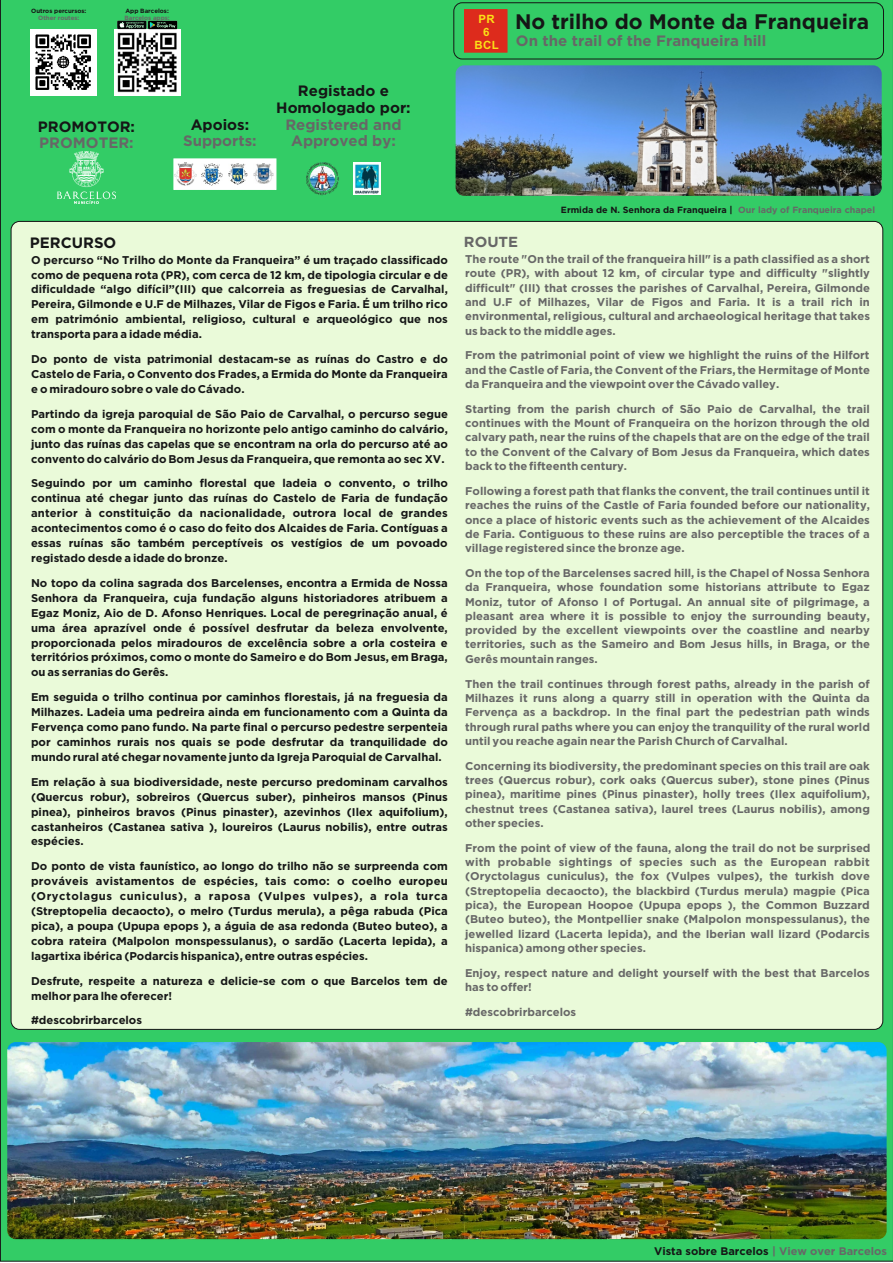
<style>
.page{position:relative;width:893px;height:1263px;background:#fff}
.page>*{position:absolute;margin:0;border:0;box-sizing:border-box;transform-origin:0 0}
.t1{font:700 21px "Gotham";color:#151616}
.t2{font:700 15px/16.5px "Gotham";color:#676767;text-align:center}
.t3{font:700 15px/16.5px "Gotham";color:#151616;text-align:center}
.t4{font:700 14.55px "Gotham";color:#676767}
.t5{font:700 11.4px/12.8px "Arial";color:#fbe116;text-align:center}
.t6{font:700 11.25px/14.2px "Gotham";color:#676767;text-align:justify}
.t7{font:700 11.25px/14.9px "Gotham";color:#151616;text-align:justify}
.t8{font:700 10.95px "Gotham";color:#151616}
.t9{font:700 9px "Gotham";color:#151616}
.t10{font:700 6.15px "Gotham";color:#151616}
.t11{font:700 6.15px "Gotham";color:#676767}
.s1{color:#676767}
</style>
<div class="page">
<div style="left:0;top:0;width:893px;height:1262px;background:#3c6"></div>
<img style="left:300px;top:162px;width:42px;height:33px">
<img style="left:354px;top:162px;width:27px;height:33px">
<div style="left:11px;top:221px;width:872px;height:809px;background:#eafad9;border:1px solid #151616;border-radius:9px"></div>
<div style="left:464px;top:9px;width:44px;height:44px;background:#dd2b1c"></div>
<div style="left:453px;top:2px;width:431px;height:57px;border:1px solid #151616;border-radius:8px"></div>
<img style="left:114px;top:30px;width:66px;height:65px">
<svg style="left:117px;top:20px;width:60px;height:9px"></svg>
<img style="left:30px;top:30px;width:66px;height:65px">
<img style="left:57px;top:152px;width:59px;height:51px">
<img style="left:7px;top:1042px;width:880px;height:197px;border-radius:9px">
<svg style="left:173px;top:158px;width:104px;height:32px"></svg>
<img style="left:174px;top:163px;width:22px;height:23px">
<img style="left:202px;top:163px;width:21px;height:22px">
<img style="left:228px;top:164px;width:20px;height:20px">
<img style="left:254px;top:164px;width:20px;height:20px">
<img style="left:456px;top:65px;width:426px;height:131px;border-radius:9px">
<p class="t10" style="left:31px;top:9px;width:57px">Outros percursos:</p>
<p class="t11" style="left:38px;top:15px;width:43px">Other routes:</p>
<p class="t10" style="left:125px;top:8px;width:45px">App Barcelos:</p>
<p class="t11" style="left:124px;top:15px;width:47px">Barcelos apps:</p>
<p class="t5" style="left:474px;top:14px;width:26px">PR<br>6<br>BCL</p>
<h1 class="t1" style="left:515px;top:13px;width:356px">No trilho do Monte da Franqueira</h1>
<h2 class="t2" style="left:516px;top:34px;width:252px">On the trail of the Franqueira hill</h2>
<h2 class="t3" style="left:38px;top:119px;width:99px">PROMOTOR:</h2>
<h2 class="t2" style="left:39px;top:136px;width:96px">PROMOTER:</h2>
<h2 class="t3" style="left:191px;top:117px;width:60px">Apoios:</h2>
<h2 class="t2" style="left:183px;top:134px;width:75px">Supports:</h2>
<h2 class="t3" style="left:276px;top:84px;width:136px">Registado e<br>Homologado por:</h2>
<h2 class="t2" style="left:285px;top:117px;width:118px">Registered and<br>Approved by:</h2>
<p class="t9" style="left:561px;top:206px;width:316px">Ermida de N. Senhora da Franqueira | <span class="s1">Our lady of Franqueira chapel</span></p>
<h2 class="t3" style="left:30px;top:235px;width:88px">PERCURSO</h2>
<p class="t4" style="left:464px;top:237px;width:56px">ROUTE</p>
<p class="t7" style="left:31px;top:253px;width:418px">O percurso “No Trilho do Monte da Franqueira” é um traçado classificado como de pequena rota (PR), com cerca de 12 km, de tipologia circular e de dificuldade “algo difícil”(III) que calcorreia as freguesias de Carvalhal, Pereira, Gilmonde e U.F de Milhazes, Vilar de Figos e Faria. É um trilho rico em património ambiental, religioso, cultural e arqueológico que nos transporta para a idade média.</p>
<p class="t7" style="left:31px;top:352px;width:418px">Do ponto de vista patrimonial destacam-se as ruínas do Castro e do Castelo de Faria, o Convento dos Frades, a Ermida do Monte da Franqueira e o miradouro sobre o vale do Cávado.</p>
<p class="t7" style="left:31px;top:407px;width:418px">Partindo da igreja paroquial de São Paio de Carvalhal, o percurso segue com o monte da Franqueira no horizonte pelo antigo caminho do calvário, junto das ruínas das capelas que se encontram na orla do percurso até ao convento do calvário do Bom Jesus da Franqueira, que remonta ao sec XV.</p>
<p class="t7" style="left:31px;top:477px;width:418px">Seguindo por um caminho florestal que ladeia o convento, o trilho continua até chegar junto das ruínas do Castelo de Faria de fundação anterior à constituição da nacionalidade, outrora local de grandes acontecimentos como é o caso do feito dos Alcaides de Faria. Contíguas a essas ruínas são também perceptíveis os vestígios de um povoado registado desde a idade do bronze.</p>
<p class="t7" style="left:31px;top:576px;width:418px">No topo da colina sagrada dos Barcelenses, encontra a Ermida de Nossa Senhora da Franqueira, cuja fundação alguns historiadores atribuem a Egaz Moniz, Aio de D. Afonso Henriques. Local de peregrinação anual, é uma área aprazível onde é possível desfrutar da beleza envolvente, proporcionada pelos miradouros de excelência sobre a orla costeira e territórios próximos, como o monte do Sameiro e do Bom Jesus, em Braga, ou as serranias do Gerês.</p>
<p class="t7" style="left:31px;top:690px;width:418px">Em seguida o trilho continua por caminhos florestais, já na freguesia da Milhazes. Ladeia uma pedreira ainda em funcionamento com a Quinta da Fervença como pano fundo. Na parte final o percurso pedestre serpenteia por caminhos rurais nos quais se pode desfrutar da tranquilidade do mundo rural até chegar novamente junto da Igreja Paroquial de Carvalhal.</p>
<p class="t7" style="left:31px;top:775px;width:418px">Em relação à sua biodiversidade, neste percurso predominam carvalhos (Quercus robur), sobreiros (Quercus suber), pinheiros mansos (Pinus pinea), pinheiros bravos (Pinus pinaster), azevinhos (Ilex aquifolium), castanheiros (Castanea sativa ), loureiros (Laurus nobilis), entre outras espécies.</p>
<p class="t7" style="left:31px;top:860px;width:418px">Do ponto de vista faunístico, ao longo do trilho não se surpreenda com prováveis avistamentos de espécies, tais como: o coelho europeu (Oryctolagus cuniculus), a raposa (Vulpes vulpes), a rola turca (Streptopelia decaocto), o melro (Turdus merula), a pêga rabuda (Pica pica), a poupa (Upupa epops ), a águia de asa redonda (Buteo buteo), a cobra rateira (Malpolon monspessulanus), o sardão (Lacerta lepida), a lagartixa ibérica (Podarcis hispanica), entre outras espécies.</p>
<p class="t7" style="left:31px;top:974px;width:418px">Desfrute, respeite a natureza e delicie-se com o que Barcelos tem de melhor para lhe oferecer!</p>
<p class="t7" style="left:31px;top:1014px;width:113px">#descobrirbarcelos</p>
<p class="t6" style="left:465px;top:253px;width:406px">The route "On the trail of the franqueira hill" is a path classified as a short route (PR), with about 12 km, of circular type and difficulty "slightly difficult" (III) that crosses the parishes of Carvalhal, Pereira, Gilmonde and U.F of Milhazes, Vilar de Figos and Faria. It is a trail rich in environmental, religious, cultural and archaeological heritage that takes us back to the middle ages.</p>
<p class="t6" style="left:465px;top:349px;width:406px">From the patrimonial point of view we highlight the ruins of the Hilfort and the Castle of Faria, the Convent of the Friars, the Hermitage of Monte da Franqueira and the viewpoint over the Cávado valley.</p>
<p class="t6" style="left:465px;top:403px;width:406px">Starting from the parish church of São Paio de Carvalhal, the trail continues with the Mount of Franqueira on the horizon through the old calvary path, near the ruins of the chapels that are on the edge of the trail to the Convent of the Calvary of Bom Jesus da Franqueira, which dates back to the fifteenth century.</p>
<p class="t6" style="left:465px;top:485px;width:406px">Following a forest path that flanks the convent, the trail continues until it reaches the ruins of the Castle of Faria founded before our nationality, once a place of historic events such as the achievement of the Alcaides de Faria. Contiguous to these ruins are also perceptible the traces of a village registered since the bronze age.</p>
<p class="t6" style="left:465px;top:567px;width:406px">On the top of the Barcelenses sacred hill, is the Chapel of Nossa Senhora da Franqueira, whose foundation some historians attribute to Egaz Moniz, tutor of Afonso I of Portugal. An annual site of pilgrimage, a pleasant area where it is possible to enjoy the surrounding beauty, provided by the excellent viewpoints over the coastline and nearby territories, such as the Sameiro and Bom Jesus hills, in Braga, or the Gerês mountain ranges.</p>
<p class="t6" style="left:465px;top:677px;width:406px">Then the trail continues through forest paths, already in the parish of Milhazes it runs along a quarry still in operation with the Quinta da Fervença as a backdrop. In the final part the pedestrian path winds through rural paths where you can enjoy the tranquility of the rural world until you reache again near the Parish Church of Carvalhal.</p>
<p class="t6" style="left:465px;top:759px;width:406px">Concerning its biodiversity, the predominant species on this trail are oak trees (Quercus robur), cork oaks (Quercus suber), stone pines (Pinus pinea), maritime pines (Pinus pinaster), holly trees (Ilex aquifolium), chestnut trees (Castanea sativa), laurel trees (Laurus nobilis), among other species.</p>
<p class="t6" style="left:465px;top:841px;width:407px">From the point of view of the fauna, along the trail do not be surprised with probable sightings of species such as the European rabbit (Oryctolagus cuniculus), the fox (Vulpes vulpes), the turkish dove (Streptopelia decaocto), the blackbird (Turdus merula) magpie (Pica pica), the European Hoopoe (Upupa epops ), the Common Buzzard (Buteo buteo), the Montpellier snake (Malpolon monspessulanus), the jewelled lizard (Lacerta lepida), and the Iberian wall lizard (Podarcis hispanica) among other species.</p>
<p class="t6" style="left:465px;top:966px;width:406px">Enjoy, respect nature and delight yourself with the best that Barcelos has to offer!</p>
<p class="t6" style="left:465px;top:1005px;width:113px">#descobrirbarcelos</p>
<p class="t8" style="left:654px;top:1247px;width:234px">Vista sobre Barcelos <span class="s1">| View over Barcelos</span></p>
</div>
